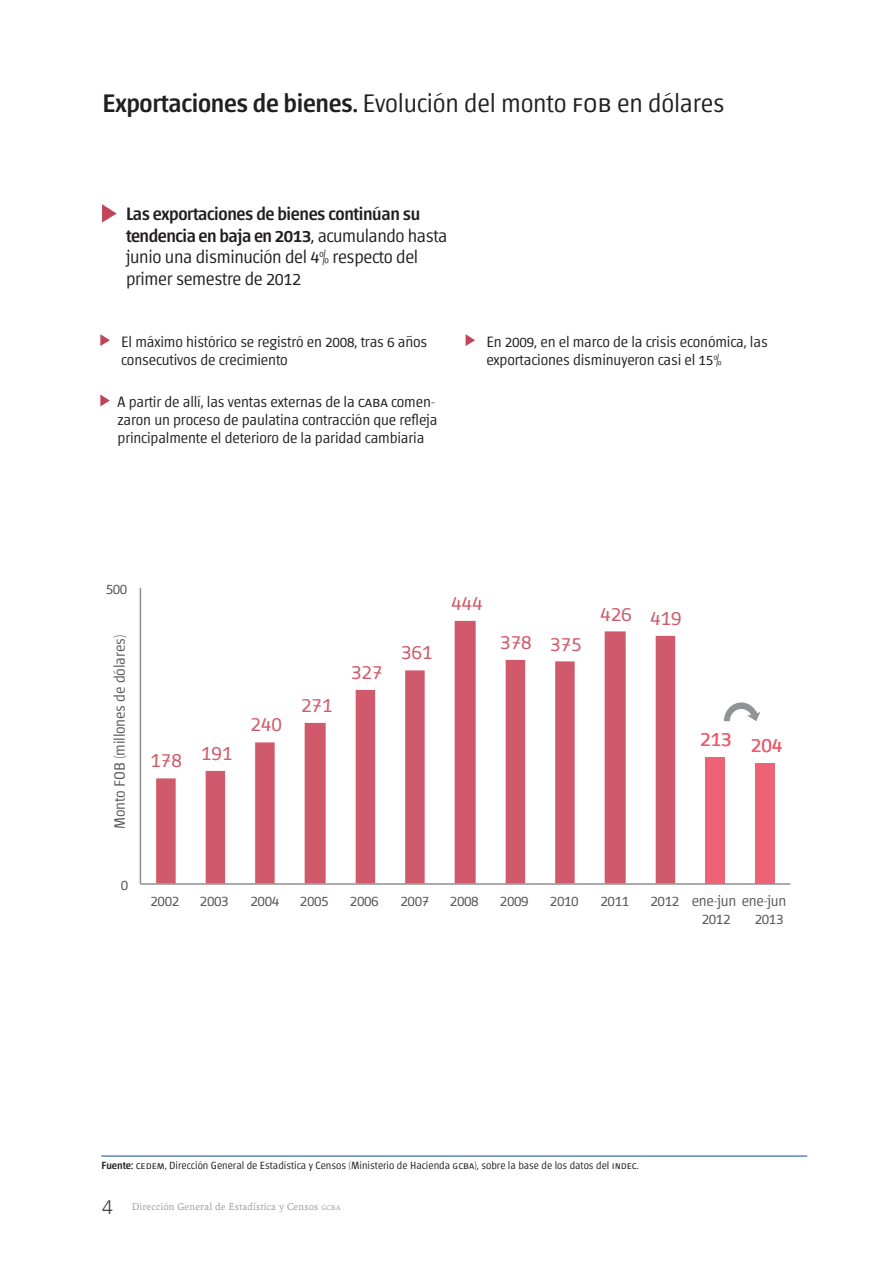
<style>
.page{position:relative;width:893px;height:1263px;background:#fff}
.page>*{position:absolute;margin:0;border:0;box-sizing:border-box;transform-origin:0 0}
.t1{font:300 25.5px "Chaco";letter-spacing:-.01em;color:#231f20}
.t2{font:300 21px "Chaco";color:#d05a6b}
.t3{font:300 21px "Chaco";color:#ee6275}
.t4{font:300 18px/21.6px "Chaco";letter-spacing:-.02em;color:#231f20}
.t5{font:300 15px/18px "Chaco";letter-spacing:-.01em;color:#231f20}
.t6{font:300 15px/18px "Chaco";letter-spacing:-.025em;color:#57585a;text-align:center}
.Fuente{font:300 10.5px "Chaco";color:#231f20}
.t7{font:10.5px "Andralis ND Os F";letter-spacing:.02em;color:#9d9fa2}
.s1{font-weight:500}
.s2{font-family:"Zurich BT";font-weight:300;font-size:19.5px;color:#3e3e3f}
.s3{font-size:7.35px}
</style>
<div class="page">
<hr style="left:101px;top:1156px;width:706px;height:1px;background:#0c4b83">
<svg style="left:102px;top:204px;width:15px;height:18px"></svg>
<svg style="left:100px;top:334px;width:10px;height:12px"></svg>
<svg style="left:466px;top:334px;width:9px;height:12px"></svg>
<svg style="left:100px;top:394px;width:10px;height:12px"></svg>
<div style="left:705px;top:758px;width:20px;height:126px;background:#ee6275"></div>
<div style="left:755px;top:763px;width:20px;height:121px;background:#ee6275"></div>
<svg style="left:156px;top:621px;width:519px;height:262px"></svg>
<hr style="left:140px;top:588px;width:1px;height:296px;background:#8d9091">
<hr style="left:140px;top:883px;width:650px;height:2px;background:#8d9091">
<svg style="left:724px;top:702px;width:36px;height:19px"></svg>
<p class="t1" style="left:102px;top:91px;width:624px"><span class="s1">Exportaciones de bienes.</span> Evolución del monto fob en dólares</p>
<p class="t4" style="left:126px;top:204px;width:323px"><span class="s1">Las exportaciones de bienes continúan su tendencia en baja en 2013</span>, acumulando hasta junio una disminución del 4% respecto del primer semestre de 2012</p>
<p class="t5" style="left:121px;top:333px;width:308px">El máximo histórico se registró en 2008, tras 6 años consecutivos de crecimiento</p>
<p class="t5" style="left:486px;top:333px;width:283px">En 2009, en el marco de la crisis económica, las exportaciones disminuyeron casi el 15%</p>
<p class="t5" style="left:118px;top:394px;width:321px">A partir de allí, las ventas externas de la caba comen&shy;zaron un proceso de paulatina contracción que refleja principalmente el deterioro de la paridad cambiaria</p>
<p class="t6" style="left:106px;top:580px;width:23px">500</p>
<p class="t6" style="left:111px;top:829px;width:196px;rotate:-90deg">Monto FOB (millones de dólares)</p>
<p class="t6" style="left:121px;top:877px;width:9px">0</p>
<p class="t2" style="left:150px;top:747px;width:84px">178 191</p>
<p class="t2" style="left:250px;top:714px;width:33px">240</p>
<p class="t2" style="left:301px;top:695px;width:33px">271</p>
<p class="t2" style="left:351px;top:662px;width:33px">327</p>
<p class="t2" style="left:401px;top:642px;width:33px">361</p>
<p class="t2" style="left:451px;top:593px;width:33px">444</p>
<p class="t2" style="left:500px;top:633px;width:83px">378 375</p>
<p class="t2" style="left:600px;top:606px;width:83px">426 419</p>
<p class="t3" style="left:700px;top:732px;width:84px">213 204</p>
<p class="t6" style="left:151px;top:893px;width:30px">2002</p>
<p class="t6" style="left:200px;top:893px;width:30px">2003</p>
<p class="t6" style="left:250px;top:893px;width:30px">2004</p>
<p class="t6" style="left:300px;top:893px;width:30px">2005</p>
<p class="t6" style="left:350px;top:893px;width:30px">2006</p>
<p class="t6" style="left:400px;top:893px;width:30px">2007</p>
<p class="t6" style="left:450px;top:893px;width:30px">2008</p>
<p class="t6" style="left:500px;top:893px;width:30px">2009</p>
<p class="t6" style="left:550px;top:893px;width:30px">2010</p>
<p class="t6" style="left:600px;top:893px;width:30px">2011</p>
<p class="t6" style="left:650px;top:893px;width:137px">2012 ene-jun ene-jun<br>2012</p>
<p class="t6" style="left:755px;top:911px;width:30px">2013</p>
<p class="Fuente" style="left:101px;top:1160px;width:539px"><span class="s1">Fuente:</span> cedem, Dirección General de Estadística y Censos (Ministerio de Hacienda gcba), sobre la base de los datos del indec.</p>
<p class="t7" style="left:102px;top:1201px;width:240px"><span class="s2">4</span> Dirección General de Estadística y Censos <span class="s3">gcba</span></p>
</div>
